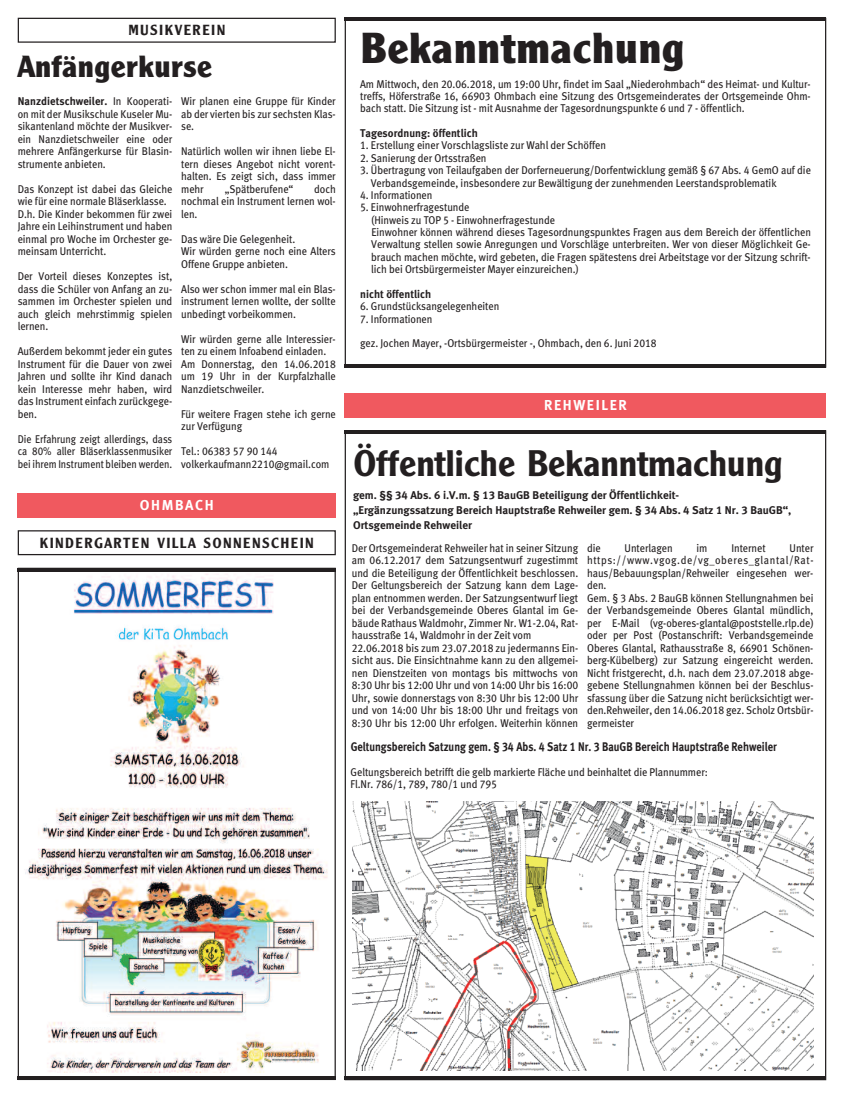
<style>
.page{position:relative;width:844px;height:1102px;background:#fff}
.page>*{position:absolute;margin:0;border:0;box-sizing:border-box;transform-origin:0 0}
.t1{font:700 42.5px "M Clearface Gothic";letter-spacing:.01em;color:#231f20}
.t2{font:600 36.25px "M Clearface Gothic";color:#231f20}
.t3{font:700 30px "M Clearface Gothic";letter-spacing:.01em;color:#231f20}
.t4{font:600 14.38px "M Clearface Gothic";letter-spacing:.115em;color:#231f20}
.t5{font:14.38px "Meta Bold LF";letter-spacing:.11em;color:#fff}
.t6{font:12.5px "Meta Bold LF";color:#231f20;scale:.85 1}
.t7{font:11.25px/12.5px "Meta Book LF";letter-spacing:-.005em;color:#231f20;scale:.92 1}
.t8{font:11.25px/15px "Meta Bold LF";color:#231f20}
.t9{font:11.25px/12.5px "Meta Book LF";letter-spacing:-.005em;color:#231f20;text-align:justify;scale:.88 1}
.t10{font:11.25px "Meta Bold LF";color:#231f20;scale:.96 1}
.s1{font-family:"Meta Book LF"}
</style>
<div class="page">
<div style="left:18px;top:18px;width:318px;height:25px;border:1px solid #231f20"></div>
<div style="left:18px;top:530px;width:318px;height:25px;border:1px solid #231f20"></div>
<hr style="left:345px;top:18px;width:481px;height:3px;background:#231f20">
<hr style="left:345px;top:364px;width:481px;height:4px;background:#231f20">
<img style="left:21px;top:571px;width:313px;height:502px">
<div style="left:18px;top:493px;width:318px;height:25px;background:#f0595f"></div>
<div style="left:345px;top:393px;width:481px;height:25px;background:#f0595f"></div>
<img style="left:353px;top:801px;width:460px;height:269px">
<hr style="left:18px;top:568px;width:318px;height:3px;background:#231f20">
<hr style="left:18px;top:1076px;width:318px;height:4px;background:#231f20">
<hr style="left:345px;top:430px;width:481px;height:4px;background:#231f20">
<hr style="left:345px;top:1077px;width:481px;height:3px;background:#231f20">
<p class="t4" style="left:128px;top:25px;width:98px">MUSIKVEREIN</p>
<h3 class="t3" style="left:18px;top:55px;width:196px">Anfängerkurse</h3>
<p class="t10" style="left:18px;top:97px;width:162px">Nanzdietschweiler. <span class="s1">In Kooperati-</span></p>
<p class="t7" style="left:18px;top:109px;width:170px;text-align:justify">on mit der Musikschule Kuseler Mu&shy;sikantenland möchte der Musikver&shy;ein Nanzdietschweiler eine oder mehrere Anfängerkurse für Blasin&shy;strumente anbieten.</p>
<p class="t7" style="left:18px;top:184px;width:170px">Das Konzept ist dabei das Gleiche wie für eine normale Bläserklasse.<br>D.h. Die Kinder bekommen für zwei<br>Jahre ein Leihinstrument und haben einmal pro Woche im Orchester ge&shy;meinsam Unterricht.</p>
<p class="t7" style="left:18px;top:271px;width:170px;text-align:justify">Der Vorteil dieses Konzeptes ist, dass die Schüler von Anfang an zu&shy;sammen im Orchester spielen und auch gleich mehrstimmig spielen lernen.</p>
<p class="t7" style="left:18px;top:346px;width:170px;text-align:justify">Außerdem bekommt jeder ein gutes Instrument für die Dauer von zwei Jahren und sollte ihr Kind danach kein Interesse mehr haben, wird das Instrument einfach zurückgege&shy;ben.</p>
<p class="t9" style="left:18px;top:434px;width:177px">Die Erfahrung zeigt allerdings, dass ca 80% aller Bläserklassenmusiker bei ihrem Instrument bleiben werden.</p>
<p class="t7" style="left:181px;top:96px;width:170px;text-align:justify">Wir planen eine Gruppe für Kinder ab der vierten bis zur sechsten Klas&shy;se.</p>
<p class="t7" style="left:181px;top:146px;width:170px;text-align:justify">Natürlich wollen wir ihnen liebe El&shy;tern dieses Angebot nicht vorent&shy;halten. Es zeigt sich, dass immer mehr</p>
<p class="t7" style="left:225px;top:184px;width:76px">„Spätberufene“</p>
<p class="t7" style="left:181px;top:184px;width:170px;text-align:justify;text-indent:133px">doch nochmal ein Instrument lernen wol&shy;len.</p>
<p class="t7" style="left:181px;top:234px;width:170px">Das wäre Die Gelegenheit.<br>Wir würden gerne noch eine Alters<br>Offene Gruppe anbieten.</p>
<p class="t7" style="left:181px;top:284px;width:170px;text-align:justify">Also wer schon immer mal ein Blas&shy;instrument lernen wollte, der sollte unbedingt vorbeikommen.</p>
<p class="t7" style="left:181px;top:334px;width:170px">Wir würden gerne alle Interessier&shy;ten zu einem Infoabend einladen.<br>Am Donnerstag, den 14.06.2018 um 19 Uhr in der Kurpfalzhalle<br>Nanzdietschweiler.</p>
<p class="t7" style="left:181px;top:409px;width:170px">Für weitere Fragen stehe ich gerne zur Verfügung</p>
<p class="t7" style="left:181px;top:446px;width:163px">Tel.: 06383 57 90 144 volkerkaufmann2210@gmail.com</p>
<p class="t5" style="left:140px;top:500px;width:75px">OHMBACH</p>
<p class="t4" style="left:40px;top:538px;width:275px">KINDERGARTEN VILLA SONNENSCHEIN</p>
<h1 class="t1" style="left:360px;top:33px;width:326px">Bekanntmachung</h1>
<p class="t7" style="left:360px;top:78px;width:491px;text-align:justify">Am Mittwoch, den 20.06.2018, um 19:00 Uhr, findet im Saal „Niederohmbach“ des Heimat- und Kultur&shy;treffs, Höferstraße 16, 66903 Ohmbach eine Sitzung des Ortsgemeinderates der Ortsgemeinde Ohm&shy;bach statt. Die Sitzung ist - mit Ausnahme der Tagesordnungspunkte 6 und 7 - öffentlich.</p>
<p class="t10" style="left:360px;top:129px;width:124px">Tagesordnung: öffentlich</p>
<p class="t7" style="left:360px;top:140px;width:269px">1. Erstellung einer Vorschlagsliste zur Wahl der Schöffen</p>
<p class="t7" style="left:360px;top:153px;width:139px">2. Sanierung der Ortsstraßen</p>
<p class="t7" style="left:371px;top:165px;width:480px;text-indent:-11px">3. Übertragung von Teilaufgaben der Dorferneuerung/Dorfentwicklung gemäß § 67 Abs. 4 GemO auf die<br>Verbandsgemeinde, insbesondere zur Bewältigung der zunehmenden Leerstandsproblematik</p>
<p class="t7" style="left:360px;top:190px;width:80px">4. Informationen</p>
<p class="t7" style="left:371px;top:202px;width:479px;text-indent:-11px">5. Einwohnerfragestunde<br>(Hinweis zu TOP 5 - Einwohnerfragestunde<br>Einwohner können während dieses Tagesordnungspunktes Fragen aus dem Bereich der öffentlichen Verwaltung stellen sowie Anregungen und Vorschläge unterbreiten. Wer von dieser Möglichkeit Ge&shy;brauch machen möchte, wird gebeten, die Fragen spätestens drei Arbeitstage vor der Sitzung schrift&shy;lich bei Ortsbürgermeister Mayer einzureichen.)</p>
<p class="t10" style="left:360px;top:290px;width:76px">nicht öffentlich</p>
<p class="t7" style="left:360px;top:301px;width:153px">6. Grundstücksangelegenheiten</p>
<p class="t7" style="left:360px;top:307px;width:324px;line-height:24.8px">7. Informationen<br>gez. Jochen Mayer, -Ortsbürgermeister -, Ohmbach, den 6. Juni 2018</p>
<p class="t5" style="left:544px;top:400px;width:84px">REHWEILER</p>
<h2 class="t2" style="left:353px;top:450px;width:431px">Öffentliche Bekanntmachung</h2>
<p class="t8" style="left:353px;top:489px;width:440px">gem. §§ 34 Abs. 6 i.V.m. § 13 BauGB Beteiligung der Öffentlichkeit-<br>„Ergänzungssatzung Bereich Hauptstraße Rehweiler gem. § 34 Abs. 4 Satz 1 Nr. 3 BauGB“,<br>Ortsgemeinde Rehweiler</p>
<p class="t7" style="left:352px;top:542px;width:248px">Der Ortsgemeinderat Rehweiler hat in seiner Sitzung am 06.12.2017 dem Satzungsentwurf zugestimmt und die Beteiligung der Öffentlichkeit beschlossen.<br>Der Geltungsbereich der Satzung kann dem Lage&shy;plan entnommen werden. Der Satzungsentwurf liegt bei der Verbandsgemeinde Oberes Glantal im Ge&shy;bäude Rathaus Waldmohr, Zimmer Nr. W1-2.04, Rat&shy;hausstraße 14, Waldmohr in der Zeit vom 22.06.2018 bis zum 23.07.2018 zu jedermanns Ein&shy;sicht aus. Die Einsichtnahme kann zu den allgemei&shy;nen Dienstzeiten von montags bis mittwochs von 8:30 Uhr bis 12:00 Uhr und von 14:00 Uhr bis 16:00<br>Uhr, sowie donnerstags von 8:30 Uhr bis 12:00 Uhr und von 14:00 Uhr bis 18:00 Uhr und freitags von 8:30 Uhr bis 12:00 Uhr erfolgen. Weiterhin können</p>
<p class="t7" style="left:587px;top:542px;width:16px">die</p>
<p class="t7" style="left:625px;top:542px;width:54px">Unterlagen</p>
<p class="t7" style="left:696px;top:542px;width:13px">im</p>
<p class="t7" style="left:731px;top:542px;width:39px">Internet</p>
<p class="t7" style="left:587px;top:542px;width:248px;text-indent:202px">Unter https://www.vgog.de/vg_oberes_glantal/Rat&shy;haus/Bebauungsplan/Rehweiler eingesehen wer&shy;den.<br>Gem. § 3 Abs. 2 BauGB können Stellungnahmen bei der Verbandsgemeinde Oberes Glantal mündlich, per E-Mail (vg-oberes-glantal@poststelle.rlp.de) oder per Post (Postanschrift: Verbandsgemeinde Oberes Glantal, Rathausstraße 8, 66901 Schönen&shy;berg-Kübelberg) zur Satzung eingereicht werden.<br>Nicht fristgerecht, d.h. nach dem 23.07.2018 abge&shy;gebene Stellungnahmen können bei der Beschlus&shy;sfassung über die Satzung nicht berücksichtigt wer&shy;den.Rehweiler, den 14.06.2018 gez. Scholz Ortsbür&shy;germeister</p>
<p class="t6" style="left:351px;top:742px;width:503px">Geltungsbereich Satzung gem. § 34 Abs. 4 Satz 1 Nr. 3 BauGB Bereich Hauptstraße Rehweiler</p>
<p class="t7" style="left:351px;top:767px;width:390px">Geltungsbereich betrifft die gelb markierte Fläche und beinhaltet die Plannummer:<br>Fl.Nr. 786/1, 789, 780/1 und 795</p>
</div>
